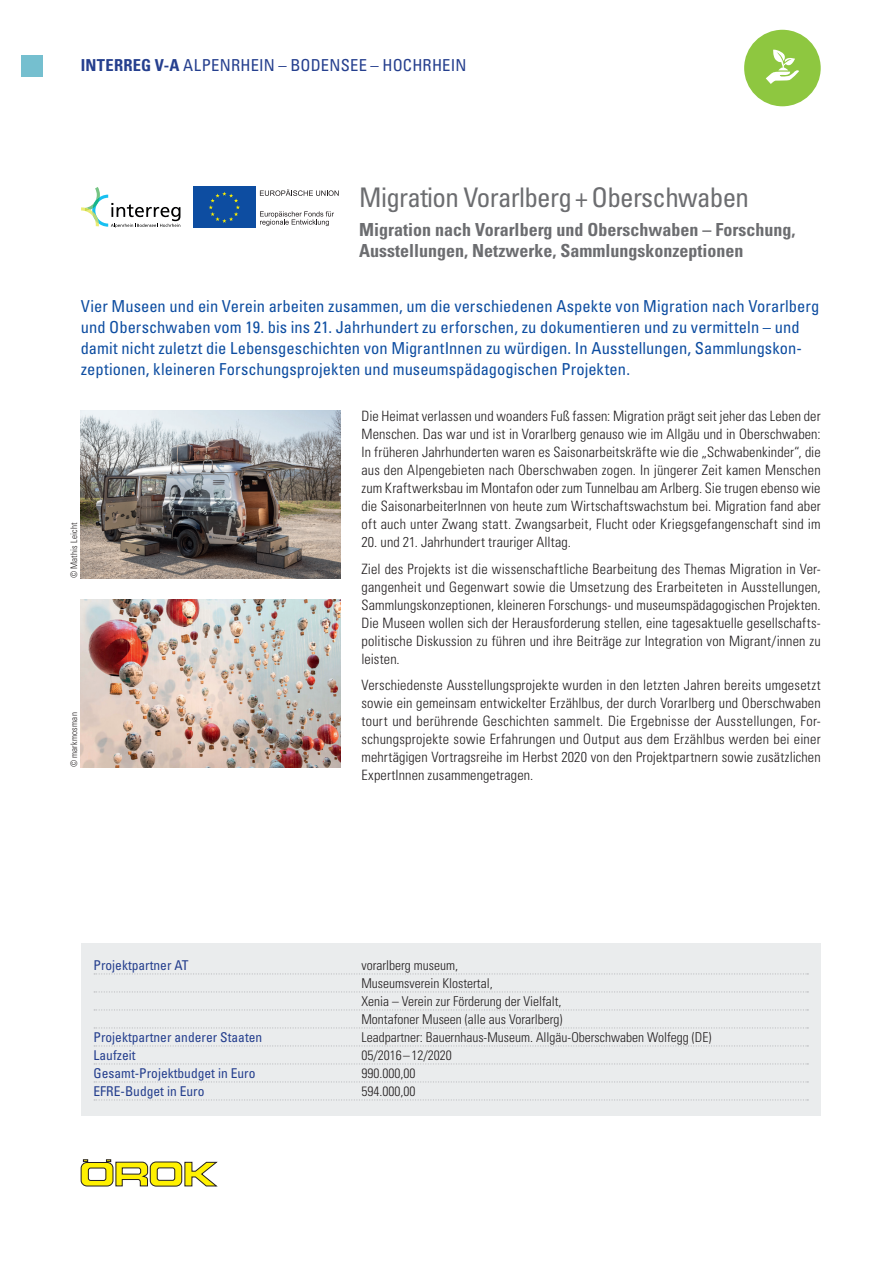
<style>
.page{position:relative;width:893px;height:1263px;background:#fff}
.page>*{position:absolute;margin:0;border:0;box-sizing:border-box;transform-origin:0 0}
.t1{font:condensed 27px "Univers";letter-spacing:-.025em;color:#6c6d70}
.t2{font:700 condensed 18px/21px "Univers";color:#6c6d70}
.t3{font:condensed 16.5px/21px "Univers";color:#0d4da1}
.t4{font:condensed 16.5px "Univers";letter-spacing:.01em;color:#253f8e}
.t5{font:300 condensed 14.25px/18px "Univers";letter-spacing:.015em;color:#231f20;text-align:justify}
.t6{font:300 condensed 13.5px/18px "Univers";color:#231f20}
.t7{font:condensed 13.5px "Univers";color:#253f8e}
.t8{font:300 condensed 9px "Univers";letter-spacing:.025em;color:#231f20}
.s1{font-weight:700}
</style>
<div class="page">
<svg style="left:80px;top:1159px;width:138px;height:28px"></svg>
<div style="left:81px;top:944px;width:740px;height:172px;background:#eaeced"></div>
<svg style="left:94px;top:973px;width:714px;height:1px"></svg>
<svg style="left:94px;top:991px;width:714px;height:1px"></svg>
<svg style="left:94px;top:1009px;width:714px;height:1px"></svg>
<svg style="left:94px;top:1027px;width:714px;height:1px"></svg>
<svg style="left:94px;top:1045px;width:714px;height:1px"></svg>
<svg style="left:94px;top:1063px;width:714px;height:1px"></svg>
<svg style="left:94px;top:1081px;width:714px;height:1px"></svg>
<svg style="left:94px;top:1099px;width:714px;height:1px"></svg>
<img style="left:81px;top:410px;width:259px;height:168px">
<img style="left:81px;top:599px;width:259px;height:168px">
<div style="left:21px;top:55px;width:22px;height:22px;background:#75bfcf"></div>
<div style="left:744px;top:30px;width:77px;height:76px;background:#8ec740;border-radius:50%"></div>
<svg style="left:766px;top:49px;width:33px;height:35px"></svg>
<svg style="left:81px;top:187px;width:99px;height:41px"></svg>
<div style="left:193px;top:187px;width:62px;height:41px;background:#0d4da1"></div>
<svg style="left:209px;top:192px;width:31px;height:31px"></svg>
<svg style="left:260px;top:189px;width:79px;height:7px"></svg>
<svg style="left:260px;top:211px;width:74px;height:15px"></svg>
<p class="t4" style="left:81px;top:55px;width:387px"><span class="s1">INTERREG V-A</span> ALPENRHEIN – BODENSEE – HOCHRHEIN</p>
<h1 class="t1" style="left:359px;top:180px;width:391px">Migration Vorarlberg + Oberschwaben</h1>
<p class="t2" style="left:359px;top:219px;width:438px">Migration nach Vorarlberg und Oberschwaben – Forschung,<br>Ausstellungen, Netzwerke, Sammlungskonzeptionen</p>
<p class="t3" style="left:81px;top:295px;width:740px">Vier Museen und ein Verein arbeiten zusammen, um die verschiedenen Aspekte von Migration nach Vorarlberg und Oberschwaben vom 19. bis ins 21. Jahrhundert zu erforschen, zu dokumentieren und zu vermitteln – und damit nicht zuletzt die Lebensgeschichten von MigrantInnen zu würdigen. In Ausstellungen, Sammlungskon&shy;zeptionen, kleineren Forschungsprojekten und museumspädagogischen Projekten.</p>
<p class="t8" style="left:69px;top:578px;width:57px;rotate:-90deg">© Mathis Leicht</p>
<p class="t8" style="left:69px;top:767px;width:56px;rotate:-90deg">© markmosman</p>
<p class="t5" style="left:361px;top:407px;width:461px">Die Heimat verlassen und woanders Fuß fassen: Migration prägt seit jeher das Leben der Menschen. Das war und ist in Vorarlberg genauso wie im Allgäu und in Oberschwaben:<br>In früheren Jahrhunderten waren es Saisonarbeitskräfte wie die „Schwabenkinder“, die aus den Alpengebieten nach Oberschwaben zogen. In jüngerer Zeit kamen Menschen zum Kraftwerksbau im Montafon oder zum Tunnelbau am Arlberg. Sie trugen ebenso wie die SaisonarbeiterInnen von heute zum Wirtschaftswachstum bei. Migration fand aber oft auch unter Zwang statt. Zwangsarbeit, Flucht oder Kriegsgefangenschaft sind im</p>
<p class="t5" style="left:361px;top:529px;width:460px;line-height:26.5px">20. und 21. Jahrhundert trauriger Alltag.<br>Ziel des Projekts ist die wissenschaftliche Bearbeitung des Themas Migration in Ver-</p>
<p class="t5" style="left:361px;top:578px;width:461px">gangenheit und Gegenwart sowie die Umsetzung des Erarbeiteten in Ausstellungen, Sammlungskonzeptionen, kleineren Forschungs- und museumspädagogischen Projekten.<br>Die Museen wollen sich der Herausforderung stellen, eine tagesaktuelle gesellschafts&shy;politische Diskussion zu führen und ihre Beiträge zur Integration von Migrant/innen zu leisten.</p>
<p class="t5" style="left:361px;top:676px;width:461px">Verschiedenste Ausstellungsprojekte wurden in den letzten Jahren bereits umgesetzt sowie ein gemeinsam entwickelter Erzählbus, der durch Vorarlberg und Oberschwaben tourt und berührende Geschichten sammelt. Die Ergebnisse der Ausstellungen, For&shy;schungsprojekte sowie Erfahrungen und Output aus dem Erzählbus werden bei einer mehrtägigen Vortragsreihe im Herbst 2020 von den Projektpartnern sowie zusätzlichen ExpertInnen zusammengetragen.</p>
<p class="t7" style="left:94px;top:956px;width:96px">Projektpartner AT</p>
<p class="t6" style="left:361px;top:955px;width:203px">vorarlberg museum,<br>Museumsverein Klostertal,<br>Xenia – Verein zur Förderung der Vielfalt, Montafoner Museen (alle aus Vorarlberg)</p>
<p class="t7" style="left:94px;top:1028px;width:170px">Projektpartner anderer Staaten</p>
<p class="t6" style="left:361px;top:1027px;width:351px">Leadpartner: Bauernhaus-Museum. Allgäu-Oberschwaben Wolfegg (DE)</p>
<p class="t7" style="left:94px;top:1046px;width:43px">Laufzeit</p>
<p class="t6" style="left:361px;top:1045px;width:92px">05/2016–12/2020</p>
<p class="t7" style="left:94px;top:1064px;width:163px">Gesamt-Projektbudget in Euro</p>
<p class="t6" style="left:361px;top:1063px;width:55px">990.000,00</p>
<p class="t7" style="left:94px;top:1082px;width:112px">EFRE-Budget in Euro</p>
<p class="t6" style="left:361px;top:1081px;width:55px">594.000,00</p>
</div>
